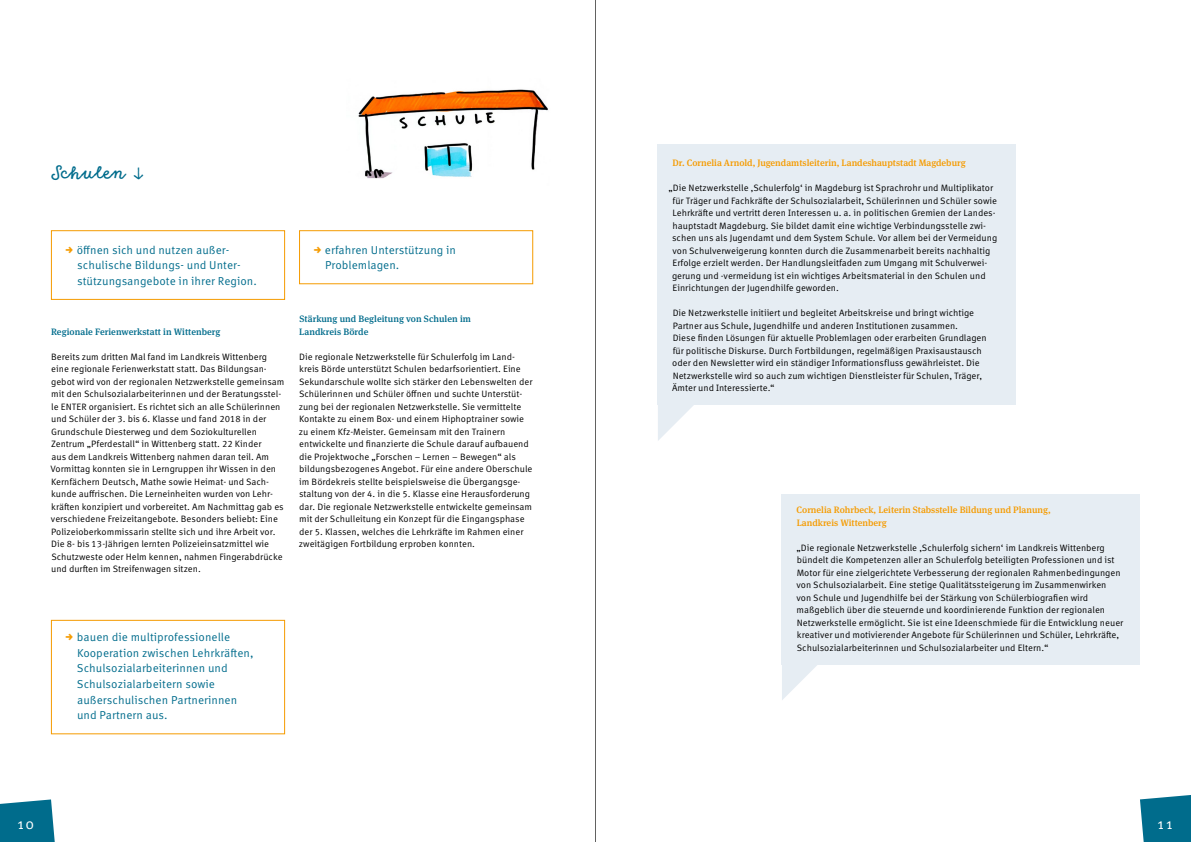
<style>
.page{position:relative;width:1191px;height:842px;background:#fff}
.page>*{position:absolute;margin:0;border:0;box-sizing:border-box;transform-origin:0 0}
.t1{font:21px "Goodlife Script";color:#006c8c}
.t2{font:15px "Meta Correspondence Pro";color:#fff}
.t3{font:11.5px/15.6px "Meta Correspondence Pro";letter-spacing:.005em;color:#006c8c}
.t4{font:9.2px/12.5px "Meta Correspondence Pro";color:#000}
.t5{font:500 9.2px/12.5px "Meta Serif Pro";color:#f59b00}
.t6{font:500 9.2px/12.5px "Meta Serif Pro";letter-spacing:.005em;color:#006c8c}
.s1{color:#f59b00}
</style>
<div class="page">
<svg style="left:0;top:799px;width:55px;height:43px;background:#187a97"></svg>
<svg style="left:1140px;top:795px;width:51px;height:47px;background:#147795"></svg>
<div style="left:51px;top:230px;width:234px;height:70px;border:1px solid #f59b00"></div>
<div style="left:51px;top:620px;width:234px;height:114px;border:1px solid #f59b00"></div>
<div style="left:299px;top:230px;width:234px;height:54px;border:1px solid #f59b00"></div>
<img style="left:358px;top:89px;width:190px;height:90px">
<svg style="left:658px;top:405px;width:36px;height:36px"></svg>
<svg style="left:782px;top:665px;width:35px;height:35px"></svg>
<div style="left:658px;top:145px;width:358px;height:260px;background:#e6edf3"></div>
<div style="left:782px;top:494px;width:358px;height:171px;background:#e6edf3"></div>
<hr style="left:595px;top:0;width:1px;height:842px;background:#626261">
<h1 class="t1" style="left:51px;top:161px;width:96px">Schulen ↓</h1>
<p class="t3" style="left:77px;top:241px;width:181px;text-indent:-12px"><span class="s1">➔</span> öffnen sich und nutzen außer&shy;schulische Bildungs- und Unter&shy;stützungsangebote in ihrer Region.</p>
<p class="t6" style="left:51px;top:325px;width:171px">Regionale Ferienwerkstatt in Wittenberg</p>
<p class="t4" style="left:51px;top:350px;width:235px">Bereits zum dritten Mal fand im Landkreis Wittenberg eine regionale Ferienwerkstatt statt. Das Bildungsan&shy;gebot wird von der regionalen Netzwerkstelle gemeinsam mit den Schulsozialarbeiterinnen und der Beratungsstel&shy;le ENTER organisiert. Es richtet sich an alle Schülerinnen und Schüler der 3. bis 6. Klasse und fand 2018 in der Grundschule Diesterweg und dem Soziokulturellen Zentrum „Pferdestall“ in Wittenberg statt. 22 Kinder<br>aus dem Landkreis Wittenberg nahmen daran teil. Am Vormittag konnten sie in Lerngruppen ihr Wissen in den Kernfächern Deutsch, Mathe sowie Heimat- und Sach&shy;kunde auffrischen. Die Lerneinheiten wurden von Lehr&shy;kräften konzipiert und vorbereitet. Am Nachmittag gab es verschiedene Freizeitangebote. Besonders beliebt: Eine Polizeioberkommissarin stellte sich und ihre Arbeit vor.<br>Die 8- bis 13-Jährigen lernten Polizeieinsatzmittel wie Schutzweste oder Helm kennen, nahmen Fingerabdrücke und durften im Streifenwagen sitzen.</p>
<p class="t3" style="left:325px;top:241px;width:132px;text-indent:-12px"><span class="s1">➔</span> erfahren Unterstützung in<br>Problemlagen.</p>
<p class="t6" style="left:299px;top:312px;width:173px">Stärkung und Begleitung von Schulen im<br>Landkreis Börde</p>
<p class="t4" style="left:299px;top:350px;width:235px">Die regionale Netzwerkstelle für Schulerfolg im Land&shy;kreis Börde unterstützt Schulen bedarfsorientiert. Eine Sekundarschule wollte sich stärker den Lebenswelten der Schülerinnen und Schüler öffnen und suchte Unterstüt&shy;zung bei der regionalen Netzwerkstelle. Sie vermittelte Kontakte zu einem Box- und einem Hiphoptrainer sowie zu einem Kfz-Meister. Gemeinsam mit den Trainern entwickelte und finanzierte die Schule darauf aufbauend die Projektwoche „Forschen – Lernen – Bewegen“ als bildungsbezogenes Angebot. Für eine andere Oberschule im Bördekreis stellte beispielsweise die Übergangsge&shy;staltung von der 4. in die 5. Klasse eine Herausforderung dar. Die regionale Netzwerkstelle entwickelte gemeinsam mit der Schulleitung ein Konzept für die Eingangsphase der 5. Klassen, welches die Lehrkräfte im Rahmen einer zweitägigen Fortbildung erproben konnten.</p>
<p class="t3" style="left:77px;top:629px;width:178px;text-indent:-12px"><span class="s1">➔</span> bauen die multiprofessionelle<br>Kooperation zwischen Lehrkräften,<br>Schulsozialarbeiterinnen und<br>Schulsozialarbeitern sowie außerschulischen Partnerinnen und Partnern aus.</p>
<p class="t5" style="left:672px;top:156px;width:294px">Dr. Cornelia Arnold, Jugendamtsleiterin, Landeshauptstadt Magdeburg</p>
<p class="t4" style="left:672px;top:181px;width:327px;text-indent:-4px">„Die Netzwerkstelle ‚Schulerfolg‘ in Magdeburg ist Sprachrohr und Multiplikator für Träger und Fachkräfte der Schulsozialarbeit, Schülerinnen und Schüler sowie Lehrkräfte und vertritt deren Interessen u. a. in politischen Gremien der Landes&shy;hauptstadt Magdeburg. Sie bildet damit eine wichtige Verbindungsstelle zwi&shy;schen uns als Jugendamt und dem System Schule. Vor allem bei der Vermeidung von Schulverweigerung konnten durch die Zusammenarbeit bereits nachhaltig Erfolge erzielt werden. Der Handlungsleitfaden zum Umgang mit Schulverwei&shy;gerung und -vermeidung ist ein wichtiges Arbeitsmaterial in den Schulen und Einrichtungen der Jugendhilfe geworden.</p>
<p class="t4" style="left:672px;top:306px;width:316px">Die Netzwerkstelle initiiert und begleitet Arbeitskreise und bringt wichtige Partner aus Schule, Jugendhilfe und anderen Institutionen zusammen.<br>Diese finden Lösungen für aktuelle Problemlagen oder erarbeiten Grundlagen für politische Diskurse. Durch Fortbildungen, regelmäßigen Praxisaustausch oder den Newsletter wird ein ständiger Informationsfluss gewährleistet. Die Netzwerkstelle wird so auch zum wichtigen Dienstleister für Schulen, Träger, Ämter und Interessierte.“</p>
<p class="t5" style="left:796px;top:503px;width:256px">Cornelia Rohrbeck, Leiterin Stabsstelle Bildung und Planung,<br>Landkreis Wittenberg</p>
<p class="t4" style="left:796px;top:540px;width:328px">„Die regionale Netzwerkstelle ‚Schulerfolg sichern‘ im Landkreis Wittenberg bündelt die Kompetenzen aller an Schulerfolg beteiligten Professionen und ist Motor für eine zielgerichtete Verbesserung der regionalen Rahmenbedingungen von Schulsozialarbeit. Eine stetige Qualitätssteigerung im Zusammenwirken von Schule und Jugendhilfe bei der Stärkung von Schülerbiografien wird maßgeblich über die steuernde und koordinierende Funktion der regionalen Netzwerkstelle ermöglicht. Sie ist eine Ideenschmiede für die Entwicklung neuer kreativer und motivierender Angebote für Schülerinnen und Schüler, Lehrkräfte, Schulsozialarbeiterinnen und Schulsozialarbeiter und Eltern.“</p>
<h2 class="t2" style="left:17px;top:812px;width:19px">10</h2>
<h2 class="t2" style="left:1156px;top:812px;width:19px">11</h2>
</div>
